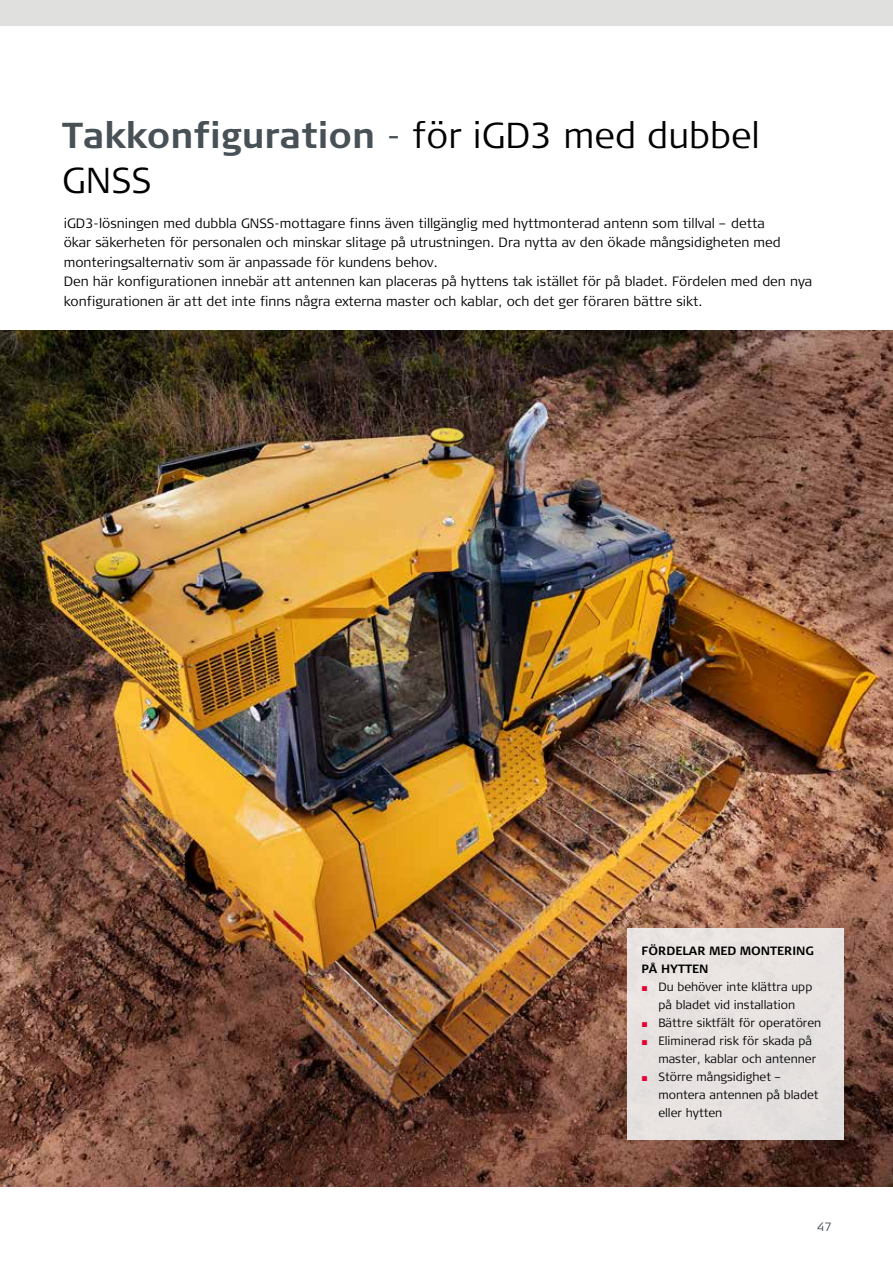
<style>
.page{position:relative;width:893px;height:1263px;background:#fff}
.page>*{position:absolute;margin:0;border:0;box-sizing:border-box;transform-origin:0 0}
.t1{font:300 36px/45px "Signa Column";color:#000}
.t2{font:300 13.5px/19.5px "Signa Column";color:#000}
.t3{font:300 12px/18px "Signa Column";color:#000}
.t4{font:700 12px/18px "Signa Column";color:#000}
.t5{font:300 12px "Signa Column";color:#485156}
.s1{font-weight:700;color:#485156}
.s2{color:#485156}
.s3{font-family:"Arial";font-weight:400;font-size:10.5px;color:#e40234}
</style>
<div class="page">
<div style="left:0;top:0;width:893px;height:26px;background:#e0e0df"></div>
<img style="left:0;top:330px;width:893px;height:857px">
<div style="left:627px;top:928px;width:217px;height:211px;background:#e7e2e1"></div>
<h1 class="t1" style="left:62px;top:114px;width:699px"><span class="s1">Takkonfiguration</span> <span class="s2">-</span> för iGD3 med dubbel<br>GNSS</h1>
<p class="t2" style="left:64px;top:213px;width:750px">iGD3-lösningen med dubbla GNSS-mottagare finns även tillgänglig med hyttmonterad antenn som tillval – detta<br>ökar säkerheten för personalen och minskar slitage på utrustningen. Dra nytta av den ökade mångsidigheten med monteringsalternativ som är anpassade för kundens behov.<br>Den här konfigurationen innebär att antennen kan placeras på hyttens tak istället för på bladet. Fördelen med den nya konfigurationen är att det inte finns några externa master och kablar, och det ger föraren bättre sikt.</p>
<p class="t4" style="left:641px;top:942px;width:174px">FÖRDELAR MED MONTERING<br>PÅ HYTTEN</p>
<p class="t3" style="left:641px;top:978px;width:172px;text-align:center"><span class="s3">■</span> Du behöver inte klättra upp på bladet vid installation</p>
<p class="t3" style="left:641px;top:1014px;width:181px"><span class="s3">■</span> Bättre siktfält för operatören</p>
<p class="t3" style="left:658px;top:1032px;width:159px;text-indent:-17px"><span class="s3">■</span> Eliminerad risk för skada på master, kablar och antenner</p>
<p class="t3" style="left:658px;top:1068px;width:162px;text-indent:-17px"><span class="s3">■</span> Större mångsidighet – montera antennen på bladet eller hytten</p>
<p class="t5" style="left:817px;top:1219px;width:16px">47</p>
</div>
